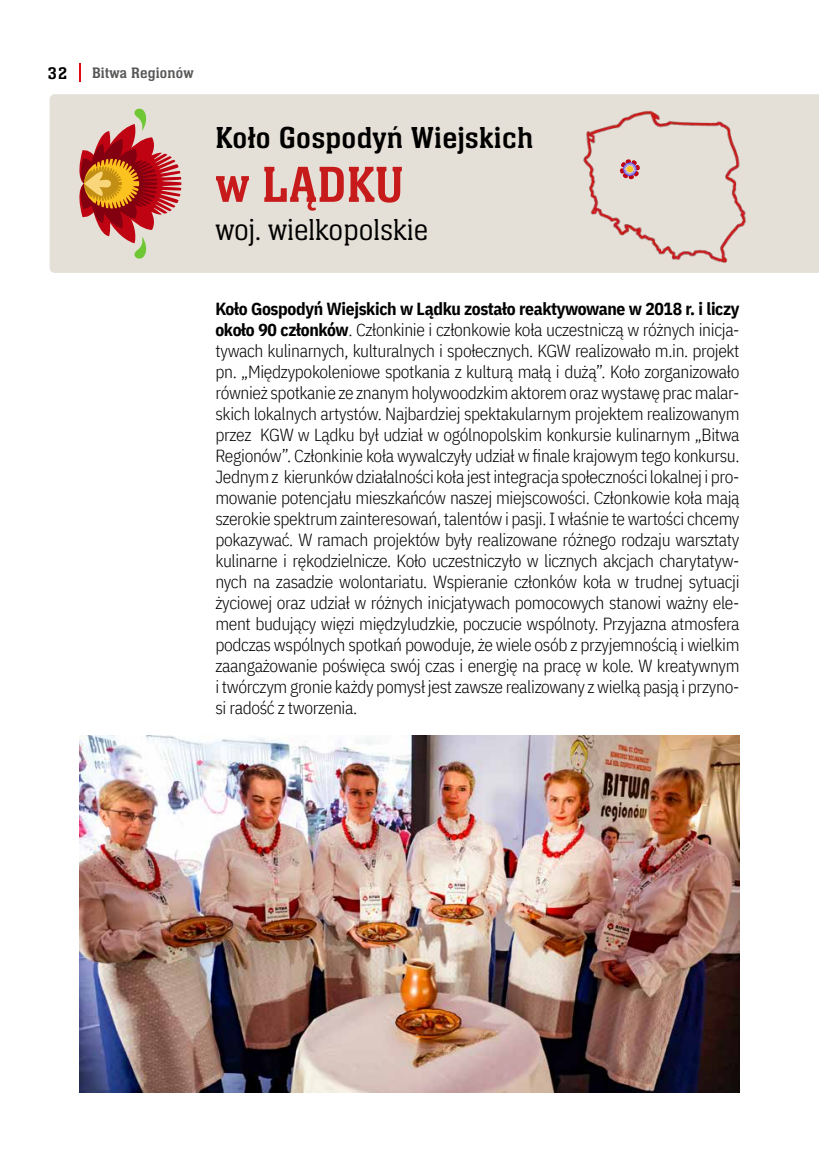
<style>
.page{position:relative;width:819px;height:1166px;background:#fff}
.page>*{position:absolute;margin:0;border:0;box-sizing:border-box;transform-origin:0 0}
.t1{font:52.5px "Neue Aachen Pro";color:#c71a1b}
.t2{font:31.5px "Neue Aachen Pro";letter-spacing:.01em;color:#000}
.t3{font:300 31.5px "Neue Aachen Pro";color:#000}
.t4{font:300 17.5px/21px "IBM Plex Sans Cond";letter-spacing:-.02em;color:#000;text-align:justify}
.t5{font:17.5px "Neue Aachen Pro";color:#000}
.t6{font:15.75px "Neue Aachen Pro";letter-spacing:.01em;color:#575756}
.s1{font-weight:700}
</style>
<div class="page">
<div style="left:50px;top:94px;width:769px;height:179px;background:#e5e0d7"></div>
<svg style="left:75px;top:105px;width:106px;height:157px;background:#ce8f7d"></svg>
<img style="left:576px;top:104px;width:174px;height:161px">
<svg style="left:619px;top:159px;width:21px;height:20px"></svg>
<img style="left:79px;top:735px;width:660px;height:357px">
<svg style="left:79px;top:63px;width:1px;height:19px"></svg>
<p class="t5" style="left:48px;top:63px;width:21px">32</p>
<p class="t6" style="left:92px;top:64px;width:103px">Bitwa Regionów</p>
<h2 class="t2" style="left:215px;top:120px;width:319px">Koło Gospodyń Wiejskich</h2>
<h1 class="t1" style="left:215px;top:156px;width:190px">w LĄDKU</h1>
<h2 class="t3" style="left:215px;top:212px;width:214px">woj. wielkopolskie</h2>
<p class="t4" style="left:215px;top:297px;width:525px"><span class="s1">Koło Gospodyń Wiejskich w Lądku zostało reaktywowane w 2018 r. i liczy około 90 członków</span>. Członkinie i członkowie koła uczestniczą w różnych inicja&shy;tywach kulinarnych, kulturalnych i społecznych. KGW realizowało m.in. projekt pn. „Międzypokoleniowe spotkania z kulturą małą i dużą”. Koło zorganizowało również spotkanie ze znanym holywoodzkim aktorem oraz wystawę prac malar&shy;skich lokalnych artystów. Najbardziej spektakularnym projektem realizowanym przez KGW w Lądku był udział w ogólnopolskim konkursie kulinarnym „Bitwa Regionów”. Członkinie koła wywalczyły udział w finale krajowym tego konkursu.<br>Jednym z kierunków działalności koła jest integracja społeczności lokalnej i pro&shy;mowanie potencjału mieszkańców naszej miejscowości. Członkowie koła mają szerokie spektrum zainteresowań, talentów i pasji. I właśnie te wartości chcemy pokazywać. W ramach projektów były realizowane różnego rodzaju warsztaty kulinarne i rękodzielnicze. Koło uczestniczyło w licznych akcjach charytatyw&shy;nych na zasadzie wolontariatu. Wspieranie członków koła w trudnej sytuacji życiowej oraz udział w różnych inicjatywach pomocowych stanowi ważny ele&shy;ment budujący więzi międzyludzkie, poczucie wspólnoty. Przyjazna atmosfera podczas wspólnych spotkań powoduje, że wiele osób z przyjemnością i wielkim zaangażowanie poświęca swój czas i energię na pracę w kole. W kreatywnym i twórczym gronie każdy pomysł jest zawsze realizowany z wielką pasją i przyno&shy;si radość z tworzenia.</p>
</div>
